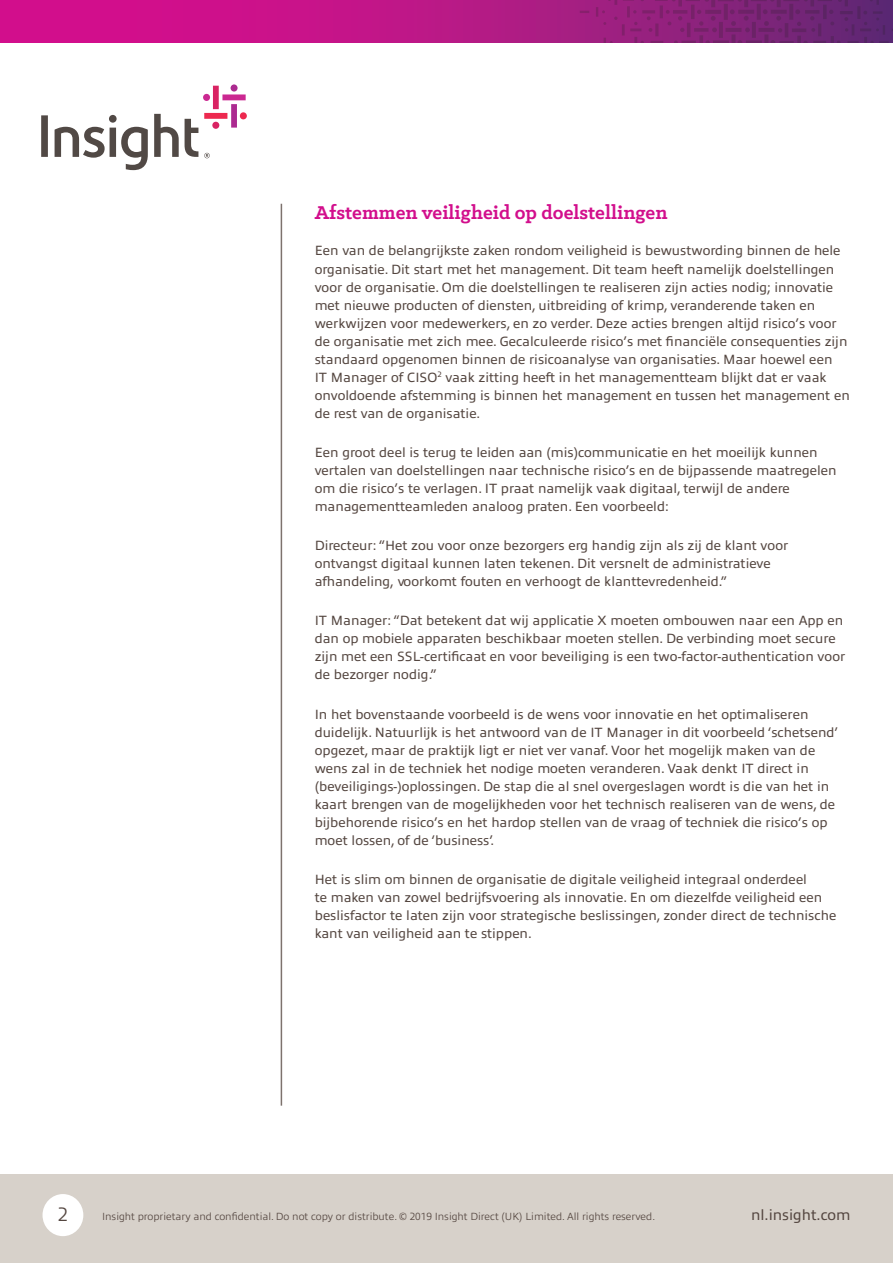
<style>
.page{position:relative;width:893px;height:1263px;background:#fff}
.page>*{position:absolute;margin:0;border:0;box-sizing:border-box;transform-origin:0 0}
.body_copy{font:700 21px "Klinic Slab";color:#d20e8c}
.folio{font:300 19.5px "Allumi Pro";color:#544640}
.sign_off_url{font:15px "Allumi Pro";color:#544640}
.body_copy-2{font:13.5px/18px "Allumi Pro";color:#544640}
.all_rights_reserved{font:300 10.5px "Allumi Pro";color:#544640}
</style>
<div class="page">
<div style="left:0;top:1174px;width:893px;height:89px;background:#d7d1ca"></div>
<div style="left:43px;top:1194px;width:40px;height:42px;background:#fff;border-radius:50%"></div>
<svg style="left:0;top:0;width:580px;height:42px"></svg>
<svg style="left:580px;top:0;width:313px;height:42px"></svg>
<svg style="left:41px;top:84px;width:206px;height:86px"></svg>
<hr style="left:281px;top:204px;width:1px;height:902px;background:#7d726d">
<p class="body_copy" style="left:315px;top:199px;width:354px">Afstemmen veiligheid op doelstellingen</p>
<p class="body_copy-2" style="left:315px;top:241px;width:537px">Een van de belangrijkste zaken rondom veiligheid is bewustwording binnen de hele organisatie. Dit start met het management. Dit team heeft namelijk doelstellingen voor de organisatie. Om die doelstellingen te realiseren zijn acties nodig; innovatie met nieuwe producten of diensten, uitbreiding of krimp, veranderende taken en werkwijzen voor medewerkers, en zo verder. Deze acties brengen altijd risico’s voor de organisatie met zich mee. Gecalculeerde risico’s met financiële consequenties zijn standaard opgenomen binnen de risicoanalyse van organisaties. Maar hoewel een<br>IT Manager of CISO<sup>2</sup> vaak zitting heeft in het managementteam blijkt dat er vaak onvoldoende afstemming is binnen het management en tussen het management en de rest van de organisatie.</p>
<p class="body_copy-2" style="left:315px;top:442px;width:523px">Een groot deel is terug te leiden aan (mis)communicatie en het moeilijk kunnen vertalen van doelstellingen naar technische risico’s en de bijpassende maatregelen om die risico’s te verlagen. IT praat namelijk vaak digitaal, terwijl de andere managementteamleden analoog praten. Een voorbeeld:</p>
<p class="body_copy-2" style="left:315px;top:535px;width:475px">Directeur: “Het zou voor onze bezorgers erg handig zijn als zij de klant voor ontvangst digitaal kunnen laten tekenen. Dit versnelt de administratieve afhandeling, voorkomt fouten en verhoogt de klanttevredenheid.”</p>
<p class="body_copy-2" style="left:315px;top:611px;width:532px">IT Manager: “Dat betekent dat wij applicatie X moeten ombouwen naar een App en dan op mobiele apparaten beschikbaar moeten stellen. De verbinding moet secure zijn met een SSL-certificaat en voor beveiliging is een two-factor-authentication voor de bezorger nodig.”</p>
<p class="body_copy-2" style="left:315px;top:704px;width:525px">In het bovenstaande voorbeeld is de wens voor innovatie en het optimaliseren duidelijk. Natuurlijk is het antwoord van de IT Manager in dit voorbeeld ‘schetsend’ opgezet, maar de praktijk ligt er niet ver vanaf. Voor het mogelijk maken van de wens zal in de techniek het nodige moeten veranderen. Vaak denkt IT direct in (beveiligings-)oplossingen. De stap die al snel overgeslagen wordt is die van het in kaart brengen van de mogelijkheden voor het technisch realiseren van de wens, de bijbehorende risico’s en het hardop stellen van de vraag of techniek die risico’s op moet lossen, of de ‘business’.</p>
<p class="body_copy-2" style="left:315px;top:869px;width:523px">Het is slim om binnen de organisatie de digitale veiligheid integraal onderdeel<br>te maken van zowel bedrijfsvoering als innovatie. En om diezelfde veiligheid een beslisfactor te laten zijn voor strategische beslissingen, zonder direct de technische kant van veiligheid aan te stippen.</p>
<p class="folio" style="left:58px;top:1200px;width:12px">2</p>
<p class="all_rights_reserved" style="left:102px;top:1209px;width:555px">Insight proprietary and confidential. Do not copy or distribute. © 2019 Insight Direct (UK) Limited. All rights reserved.</p>
<p class="sign_off_url" style="left:751px;top:1204px;width:101px">nl.insight.com</p>
</div>
